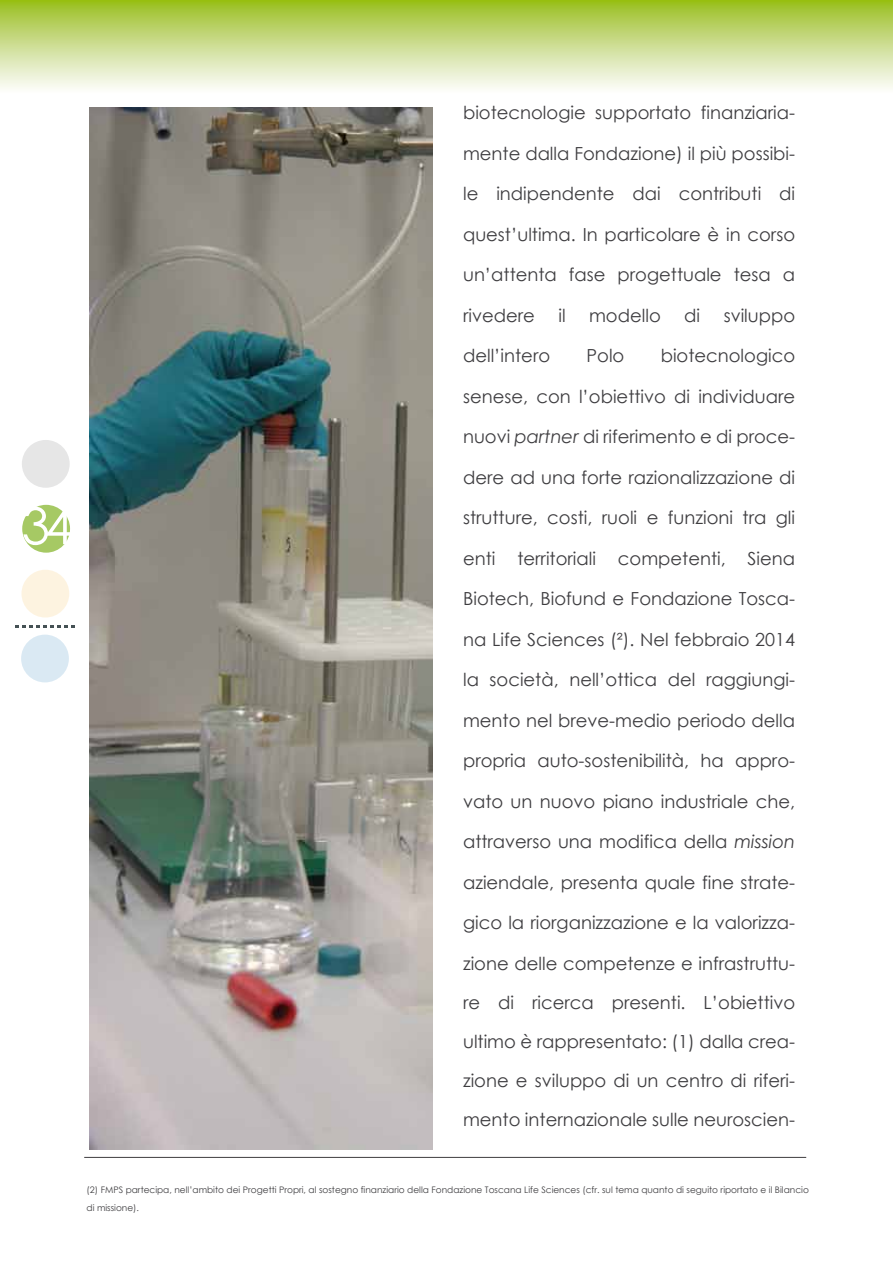
<style>
.page{position:relative;width:893px;height:1263px;background:#fff}
.page>*{position:absolute;margin:0;border:0;box-sizing:border-box;transform-origin:0 0}
.t1{font:51px "Century Gothic";color:#fff}
.t2{font:18px/39px "Century Gothic";color:#3e3d40;text-align:justify}
.t3{font:9px/18px "Century Gothic";color:#3e3d40}
.s1{font-style:italic}
</style>
<div class="page">
<div style="left:0;top:1px;width:893px;height:93px;background:linear-gradient(to bottom,#9cbf25,#fff)"></div>
<div style="left:22px;top:505px;width:48px;height:48px;background:#a6c964;border-radius:50%"></div>
<div style="left:21px;top:635px;width:48px;height:47px;background:#dae9f3;border-radius:50%"></div>
<div style="left:21px;top:570px;width:48px;height:47px;background:#fdf3e0;border-radius:50%"></div>
<div style="left:22px;top:440px;width:48px;height:48px;background:#e6e6e6;border-radius:50%"></div>
<svg style="left:15px;top:625px;width:60px;height:2px"></svg>
<img style="left:89px;top:107px;width:343px;height:1042px">
<hr style="left:84px;top:1157px;width:722px;height:1px;background:#3e3d40">
<p class="t1" style="left:22px;top:490px;width:52px">34</p>
<p class="t2" style="left:463px;top:93px;width:334px">biotecnologie supportato finanziaria-</p>
<p class="t2" style="left:463px;top:133px;width:334px">mente dalla Fondazione) il più possibi-</p>
<p class="t2" style="left:463px;top:174px;width:334px">le indipendente dai contributi di</p>
<p class="t2" style="left:463px;top:214px;width:334px">quest’ultima. In particolare è in corso</p>
<p class="t2" style="left:463px;top:255px;width:334px">un’attenta fase progettuale tesa a</p>
<p class="t2" style="left:463px;top:295px;width:73px">rivedere</p>
<p class="t2" style="left:558px;top:295px;width:9px">il</p>
<p class="t2" style="left:589px;top:295px;width:73px">modello</p>
<p class="t2" style="left:684px;top:295px;width:17px">di</p>
<p class="t2" style="left:724px;top:295px;width:73px">sviluppo</p>
<p class="t2" style="left:463px;top:336px;width:89px">dell’intero</p>
<p class="t2" style="left:587px;top:336px;width:39px">Polo</p>
<p class="t2" style="left:661px;top:336px;width:136px">biotecnologico</p>
<p class="t2" style="left:463px;top:376px;width:334px">senese, con l’obiettivo di individuare</p>
<p class="t2" style="left:463px;top:417px;width:334px">nuovi <span class="s1">partner</span> di riferimento e di proce-</p>
<p class="t2" style="left:463px;top:457px;width:334px">dere ad una forte razionalizzazione di</p>
<p class="t2" style="left:463px;top:498px;width:334px">strutture, costi, ruoli e funzioni tra gli</p>
<p class="t2" style="left:463px;top:538px;width:334px">enti territoriali competenti, Siena</p>
<p class="t2" style="left:463px;top:579px;width:334px">Biotech, Biofund e Fondazione Tosca-</p>
<p class="t2" style="left:463px;top:619px;width:334px">na Life Sciences (²). Nel febbraio 2014</p>
<p class="t2" style="left:463px;top:660px;width:334px">la società, nell’ottica del raggiungi-</p>
<p class="t2" style="left:463px;top:700px;width:334px">mento nel breve-medio periodo della</p>
<p class="t2" style="left:463px;top:741px;width:334px">propria auto-sostenibilità, ha appro-</p>
<p class="t2" style="left:463px;top:781px;width:334px">vato un nuovo piano industriale che,</p>
<p class="t2" style="left:463px;top:822px;width:334px">attraverso una modifica della <span class="s1">mission</span></p>
<p class="t2" style="left:463px;top:862px;width:334px">aziendale, presenta quale fine strate-</p>
<p class="t2" style="left:463px;top:903px;width:334px">gico la riorganizzazione e la valorizza-</p>
<p class="t2" style="left:463px;top:943px;width:334px">zione delle competenze e infrastruttu&shy;re di ricerca presenti. L’obiettivo ultimo è rappresentato: (1) dalla crea&shy;zione e sviluppo di un centro di riferi&shy;mento internazionale sulle neuroscien-</p>
<p class="t3" style="left:87px;top:1181px;width:724px">(2) FMPS partecipa, nell’ambito dei Progetti Propri, al sostegno finanziario della Fondazione Toscana Life Sciences (cfr. sul tema quanto di seguito riportato e il Bilancio di missione).</p>
</div>
